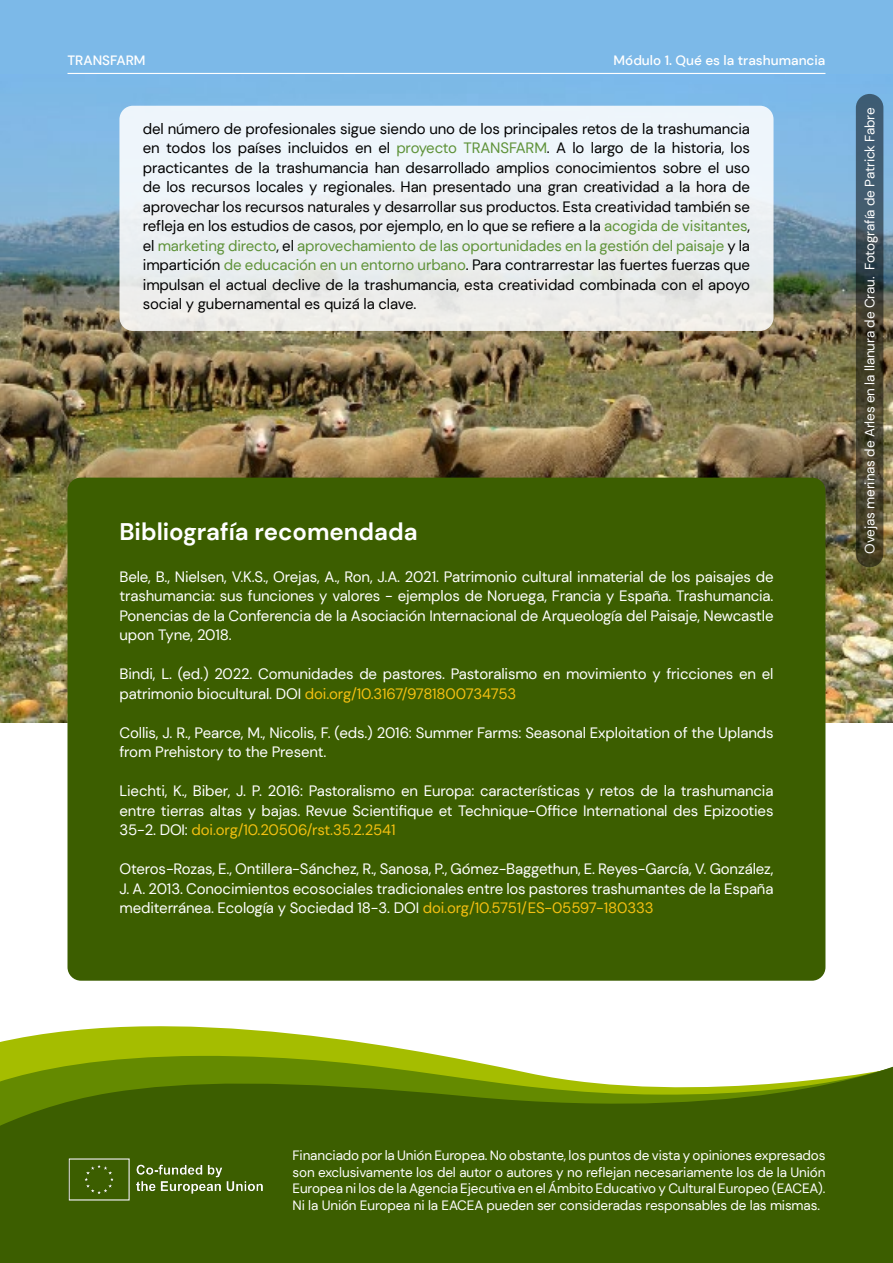
<style>
.page{position:relative;width:893px;height:1263px;background:#fff}
.page>*{position:absolute;margin:0;border:0;box-sizing:border-box;transform-origin:0 0}
.t1{font:700 24px "DM Sans";color:#fff}
.t2{font:15px/19.5px "DM Sans";letter-spacing:-.01em;color:#fff;text-align:justify}
.t3{font:15px/19.5px "DM Sans";letter-spacing:-.01em;color:#000;text-align:justify}
.t4{font:13.5px/16.5px "DM Sans";letter-spacing:-.01em;color:#fff;text-align:justify}
.t5{font:500 13.5px "DM Sans";color:#fff}
.s1{color:#5e9238}
.s2{color:#f5c112}
.s3{color:#f4c111}
.s4{color:#f4c012}
</style>
<div class="page">
<img style="left:0;top:74px;width:893px;height:648px">
<div style="left:0;top:0;width:893px;height:74px;background:#7cb9e8"></div>
<svg style="left:0;top:1026px;width:438px;height:29px;fill:#a5bd00"></svg>
<svg style="left:0;top:1055px;width:459px;height:4px;background:#9ab405"></svg>
<svg style="left:0;top:1059px;width:893px;height:204px;background:#4d6d0c"></svg>
<div style="left:68px;top:478px;width:757px;height:503px;background:#3c5e00;border-radius:14px"></div>
<img style="left:68px;top:1157px;width:210px;height:44px">
<div style="left:119px;top:106px;width:654px;height:225px;background:#eef0f2;border-radius:14px"></div>
<hr style="left:68px;top:73px;width:757px;height:1px;background:#fff">
<svg style="left:856px;top:94px;width:27px;height:473px;background:#404742"></svg>
<p class="t5" style="left:68px;top:52px;width:80px">TRANSFARM</p>
<p class="t5" style="left:614px;top:52px;width:213px">Módulo 1. Qué es la trashumancia</p>
<p class="t3" style="left:143px;top:119px;width:609px">del número de profesionales sigue siendo uno de los principales retos de la trashumancia en todos los países incluidos en el <span class="s1">proyecto TRANSFARM</span>. A lo largo de la historia, los practicantes de la trashumancia han desarrollado amplios conocimientos sobre el uso de los recursos locales y regionales. Han presentado una gran creatividad a la hora de aprovechar los recursos naturales y desarrollar sus productos. Esta creatividad también se refleja en los estudios de casos, por ejemplo, en lo que se refiere a la <span class="s1">acogida de visitantes</span>, el <span class="s1">marketing directo</span>, el <span class="s1">aprovechamiento de las oportunidades en la gestión del paisaje</span> y la impartición <span class="s1">de educación en un entorno urbano</span>. Para contrarrestar las fuertes fuerzas que impulsan el actual declive de la trashumancia, esta creatividad combinada con el apoyo social y gubernamental es quizá la clave.</p>
<h1 class="t1" style="left:119px;top:516px;width:300px">Bibliografía recomendada</h1>
<p class="t2" style="left:119px;top:567px;width:656px">Bele, B., Nielsen, V.K.S., Orejas, A., Ron, J.A. 2021. Patrimonio cultural inmaterial de los paisajes de trashumancia: sus funciones y valores - ejemplos de Noruega, Francia y España. Trashumancia.<br>Ponencias de la Conferencia de la Asociación Internacional de Arqueología del Paisaje, Newcastle upon Tyne, 2018.</p>
<p class="t2" style="left:119px;top:664px;width:656px">Bindi, L. (ed.) 2022. Comunidades de pastores. Pastoralismo en movimiento y fricciones en el patrimonio biocultural. DOI <span class="s2">doi.org/10.3167/9781800734753</span></p>
<p class="t2" style="left:119px;top:723px;width:656px">Collis, J. R., Pearce, M., Nicolis, F. (eds.) 2016: Summer Farms: Seasonal Exploitation of the Uplands from Prehistory to the Present.</p>
<p class="t2" style="left:119px;top:781px;width:656px">Liechti, K., Biber, J. P. 2016: Pastoralismo en Europa: características y retos de la trashumancia entre tierras altas y bajas. Revue Scientifique et Technique-Office International des Epizooties 35-2. DOI: <span class="s3">doi.org/10.20506/rst.35.2.2541</span></p>
<p class="t2" style="left:119px;top:859px;width:656px">Oteros-Rozas, E., Ontillera-Sánchez, R., Sanosa, P., Gómez-Baggethun, E. Reyes-García, V. González, J. A. 2013. Conocimientos ecosociales tradicionales entre los pastores trashumantes de la España mediterránea. Ecología y Sociedad 18-3. DOI <span class="s4">doi.org/10.5751/ES-05597-180333</span></p>
<p class="t4" style="left:861px;top:554px;width:448px;rotate:-90deg">Ovejas merinas de Arles en la llanura de Crau. Fotografía de Patrick Fabre</p>
<p class="t4" style="left:292px;top:1147px;width:534px">Financiado por la Unión Europea. No obstante, los puntos de vista y opiniones expresados son exclusivamente los del autor o autores y no reflejan necesariamente los de la Unión Europea ni los de la Agencia Ejecutiva en el Ámbito Educativo y Cultural Europeo (EACEA).<br>Ni la Unión Europea ni la EACEA pueden ser consideradas responsables de las mismas.</p>
</div>
